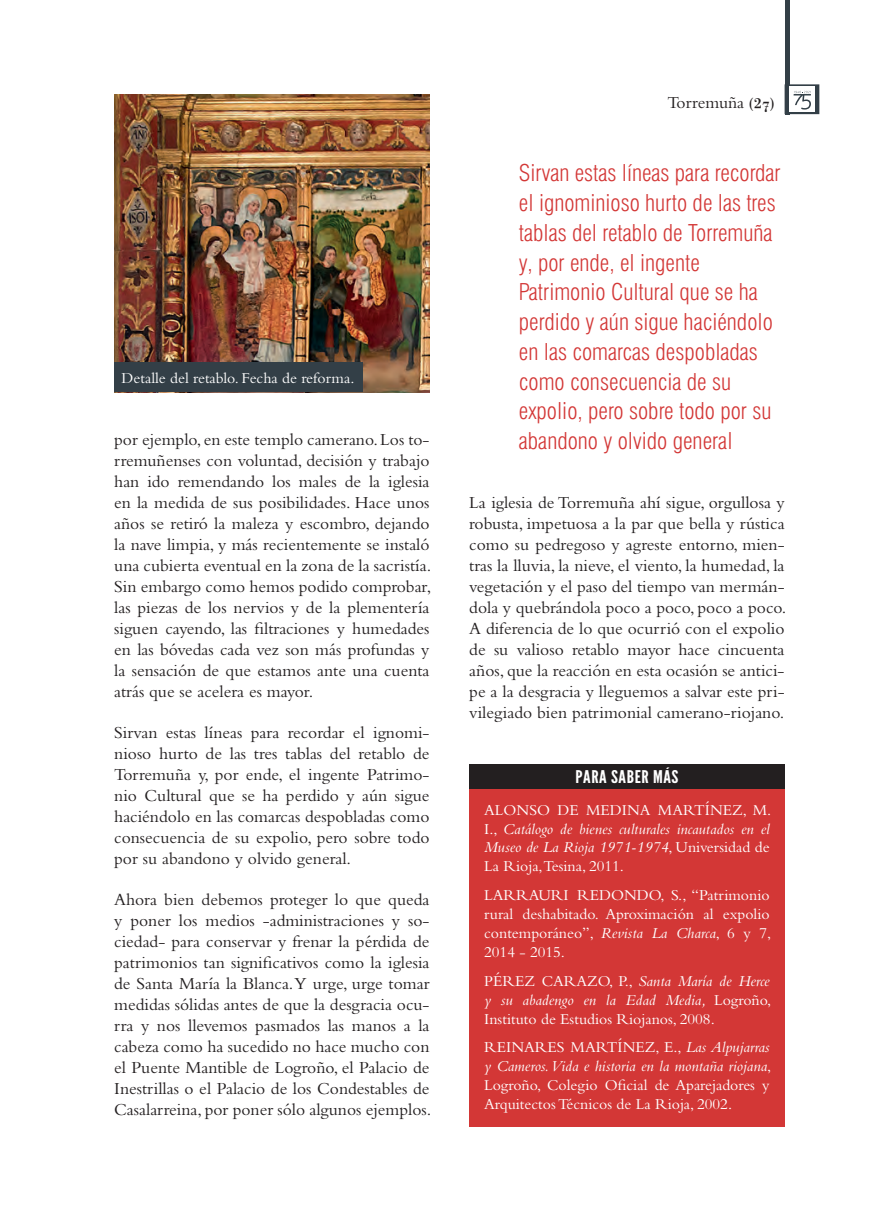
<style>
.page{position:relative;width:874px;height:1221px;background:#fff}
.page>*{position:absolute;margin:0;border:0;box-sizing:border-box;transform-origin:0 0}
.t1{font:300 condensed 22.75px/29.8px "Swiss 721 BT";color:#d33736}
.t2{font:17.5px/21px "Bembo Std";color:#231f20;text-align:justify}
.t3{font:17.5px "League Gothic";color:#fff;scale:1.15 1}
.t4{font:15.75px/18.9px "Bembo Std";color:#fff;text-align:justify}
.t5{font:italic 15.75px/18.9px "Bembo Std";color:#fff;text-align:justify}
.s1{font-family:"Katrina";font-size:15.75px}
.s2{font-style:normal}
.s3{font-style:italic}
</style>
<div class="page">
<div style="left:784px;top:0;width:5px;height:114px;background:#333f47"></div>
<div style="left:784px;top:84px;width:35px;height:30px;background:#333f47"></div>
<div style="left:789px;top:86px;width:25px;height:26px;background:#fff"></div>
<svg style="left:793px;top:91px;width:17px;height:18px"></svg>
<div style="left:469px;top:789px;width:315px;height:337px;background:#d33736"></div>
<div style="left:469px;top:764px;width:315px;height:25px;background:#231f20"></div>
<img style="left:114px;top:94px;width:315px;height:298px">
<div style="left:114px;top:362px;width:248px;height:30px;background:#333f47"></div>
<p class="t4" style="left:122px;top:368px;width:234px">Detalle del retablo. Fecha de reforma.</p>
<p class="t2" style="left:114px;top:429px;width:318px">por ejemplo, en este templo camerano. Los to&shy;rremuñenses con voluntad, decisión y trabajo han ido remendando los males de la iglesia en la medida de sus posibilidades. Hace unos años se retiró la maleza y escombro, dejando la nave limpia, y más recientemente se instaló una cubierta eventual en la zona de la sacristía.<br>Sin embargo como hemos podido comprobar, las piezas de los nervios y de la plementería siguen cayendo, las filtraciones y humedades en las bóvedas cada vez son más profundas y la sensación de que estamos ante una cuenta atrás que se acelera es mayor.</p>
<p class="t2" style="left:114px;top:722px;width:317px">Sirvan estas líneas para recordar el ignomi&shy;nioso hurto de las tres tablas del retablo de Torremuña y, por ende, el ingente Patrimo&shy;nio Cultural que se ha perdido y aún sigue haciéndolo en las comarcas despobladas como consecuencia de su expolio, pero sobre todo por su abandono y olvido general.</p>
<p class="t2" style="left:114px;top:888px;width:318px">Ahora bien debemos proteger lo que queda y poner los medios -administraciones y so&shy;ciedad- para conservar y frenar la pérdida de patrimonios tan significativos como la iglesia de Santa María la Blanca. Y urge, urge tomar medidas sólidas antes de que la desgracia ocu&shy;rra y nos llevemos pasmados las manos a la cabeza como ha sucedido no hace mucho con el Puente Mantible de Logroño, el Palacio de Inestrillas o el Palacio de los Condestables de Casalarreina, por poner sólo algunos ejemplos.</p>
<p class="t2" style="left:667px;top:92px;width:109px">Torremuña <span class="s1">(27)</span></p>
<p class="t1" style="left:518px;top:158px;width:263px">Sirvan estas líneas para recordar el ignominioso hurto de las tres tablas del retablo de Torremuña y, por ende, el ingente<br>Patrimonio Cultural que se ha perdido y aún sigue haciéndolo en las comarcas despobladas como consecuencia de su expolio, pero sobre todo por su abandono y olvido general</p>
<p class="t2" style="left:469px;top:492px;width:318px">La iglesia de Torremuña ahí sigue, orgullosa y robusta, impetuosa a la par que bella y rústica como su pedregoso y agreste entorno, mien&shy;tras la lluvia, la nieve, el viento, la humedad, la vegetación y el paso del tiempo van mermán&shy;dola y quebrándola poco a poco, poco a poco.<br>A diferencia de lo que ocurrió con el expolio de su valioso retablo mayor hace cincuenta años, que la reacción en esta ocasión se antici&shy;pe a la desgracia y lleguemos a salvar este pri&shy;vilegiado bien patrimonial camerano-riojano.</p>
<p class="t3" style="left:575px;top:766px;width:39px">PARA SABER</p>
<p class="t3" style="left:652px;top:766px;width:23px">MÁS</p>
<p class="t5" style="left:484px;top:800px;width:288px"><span class="s2">ALONSO DE MEDINA MARTÍNEZ, M.<br>I.,</span> Catálogo de bienes culturales incautados en el Museo de La Rioja 1971-1974<span class="s2">, Universidad de La Rioja,Tesina, 2011.</span></p>
<p class="t4" style="left:484px;top:885px;width:288px">LARRAURI REDONDO, S., “Patrimonio rural deshabitado. Aproximación al expolio contemporáneo”, <span class="s3">Revista La Charca</span>, 6 y 7, 2014 - 2015.</p>
<p class="t4" style="left:484px;top:971px;width:288px">PÉREZ CARAZO, P., <span class="s3">Santa María de Herce y su abadengo en la Edad Media,</span> Logroño, Instituto de Estudios Riojanos, 2008.</p>
<p class="t4" style="left:484px;top:1037px;width:288px">REINARES MARTÍNEZ, E., <span class="s3">Las Alpujarras y Cameros. Vida e historia en la montaña riojana</span>, Logroño, Colegio Oficial de Aparejadores y Arquitectos Técnicos de La Rioja, 2002.</p>
</div>
